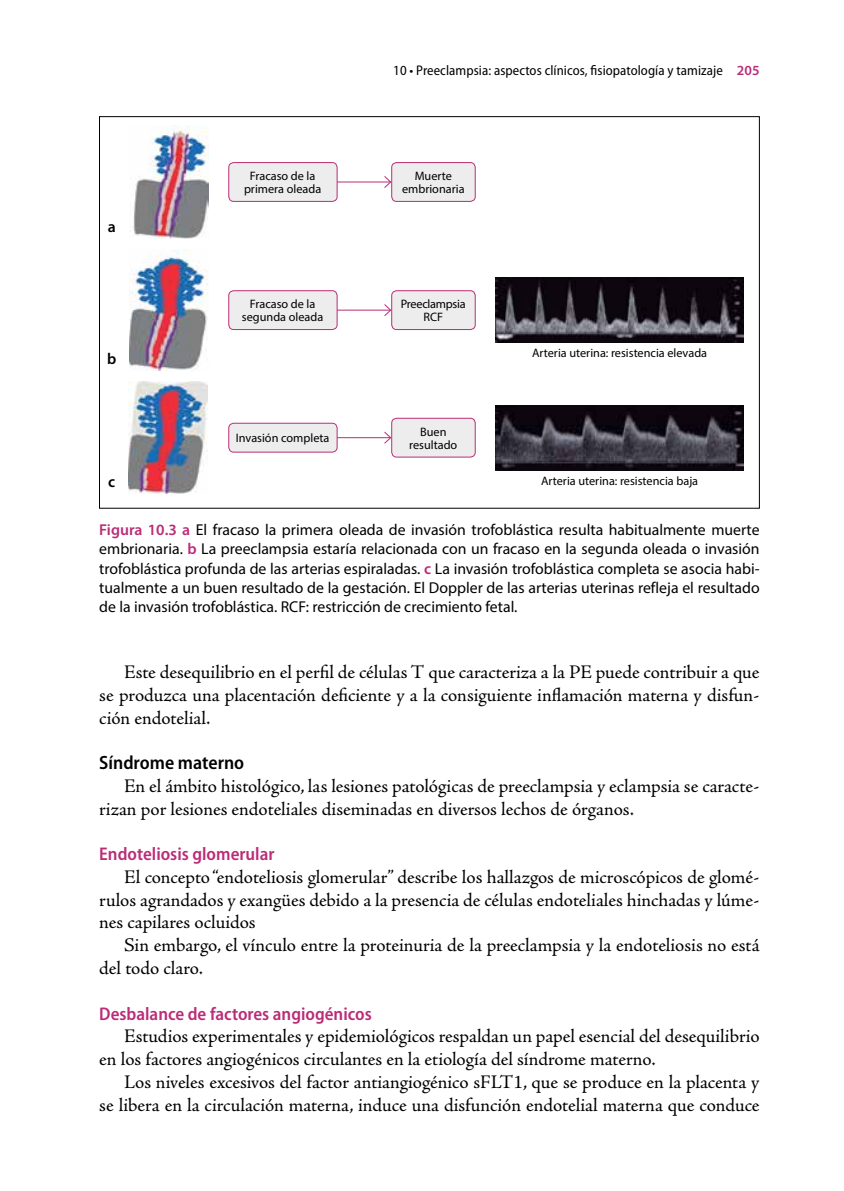
<style>
.page{position:relative;width:844px;height:1191px;background:#fff}
.page>*{position:absolute;margin:0;border:0;box-sizing:border-box;transform-origin:0 0}
.t1{font:19.25px/22.8px "Adobe Jenson Pro";color:#000}
.t2{font:600 semi-condensed 19.25px "Myriad Pro";color:#000}
.t3{font:600 semi-condensed 18.38px "Myriad Pro";color:#bb2c77}
.t4{font:15.75px/19.2px "Myriad Pro";color:#000;text-align:justify}
.t5{font:600 15.75px "Myriad Pro";color:#000}
.t6{font:semi-condensed 14px "Myriad Pro";letter-spacing:.005em;color:#000}
.t7{font:12.25px/13.1px "Myriad Pro";color:#000;text-align:center}
.t8{font:12.25px/13.1px "Myriad Pro";letter-spacing:-.02em;color:#000;text-align:center}
.s1{font-weight:600;font-stretch:normal;color:#bb2c77}
.s2{font-weight:600;color:#bb2c77}
</style>
<div class="page">
<img style="left:133px;top:125px;width:75px;height:113px">
<img style="left:130px;top:250px;width:78px;height:120px">
<img style="left:495px;top:278px;width:248px;height:64px">
<img style="left:129px;top:382px;width:78px;height:111px">
<img style="left:495px;top:405px;width:248px;height:65px">
<hr style="left:282px;top:181px;width:108px;height:1px;background:#bb2c77">
<svg style="left:383px;top:176px;width:8px;height:12px"></svg>
<div style="left:391px;top:163px;width:84px;height:38px;background:#ededee;border-radius:5px"></div>
<div style="left:391px;top:162px;width:84px;height:40px;border:1px solid #bb2c77;border-radius:5px"></div>
<hr style="left:282px;top:310px;width:108px;height:1px;background:#bb2c77">
<svg style="left:383px;top:304px;width:8px;height:12px"></svg>
<div style="left:391px;top:291px;width:84px;height:38px;background:#ededee;border-radius:5px"></div>
<div style="left:391px;top:290px;width:84px;height:40px;border:1px solid #bb2c77;border-radius:5px"></div>
<div style="left:229px;top:291px;width:108px;height:38px;background:#ededee;border-radius:5px"></div>
<div style="left:228px;top:290px;width:109px;height:40px;border:1px solid #bb2c77;border-radius:5px"></div>
<hr style="left:282px;top:437px;width:108px;height:1px;background:#bb2c77">
<svg style="left:383px;top:431px;width:8px;height:13px"></svg>
<div style="left:391px;top:418px;width:84px;height:39px;background:#ededee;border-radius:5px"></div>
<div style="left:391px;top:418px;width:84px;height:39px;border:1px solid #bb2c77;border-radius:5px"></div>
<div style="left:229px;top:423px;width:108px;height:29px;background:#ededee;border-radius:5px"></div>
<div style="left:228px;top:423px;width:109px;height:29px;border:1px solid #bb2c77;border-radius:5px"></div>
<div style="left:229px;top:163px;width:108px;height:38px;background:#ededee;border-radius:5px"></div>
<div style="left:228px;top:162px;width:109px;height:40px;border:1px solid #bb2c77;border-radius:5px"></div>
<p class="t5" style="left:108px;top:217px;width:10px">a</p>
<p class="t5" style="left:107px;top:349px;width:11px">b</p>
<p class="t7" style="left:244px;top:169px;width:79px">Fracaso de la primera oleada</p>
<p class="t7" style="left:242px;top:297px;width:83px">Fracaso de la segunda oleada</p>
<p class="t7" style="left:236px;top:431px;width:95px">Invasión completa</p>
<p class="t6" style="left:393px;top:63px;width:367px">10 • Preeclampsia: aspectos clínicos, fisiopatología y tamizaje <span class="s1">205</span></p>
<p class="t7" style="left:402px;top:169px;width:64px">Muerte embrionaria</p>
<p class="t8" style="left:401px;top:297px;width:66px">Preeclampsia<br>RCF</p>
<p class="t7" style="left:409px;top:425px;width:50px">Buen resultado</p>
<p class="t7" style="left:532px;top:346px;width:177px">Arteria uterina: resistencia elevada</p>
<p class="t5" style="left:108px;top:472px;width:9px">c</p>
<p class="t7" style="left:541px;top:474px;width:159px">Arteria uterina: resistencia baja</p>
<p class="t4" style="left:99px;top:520px;width:661px"><span class="s2">Figura 10.3 a</span> El fracaso la primera oleada de invasión trofoblástica resulta habitualmente muerte embrionaria. <span class="s2">b</span> La preeclampsia estaría relacionada con un fracaso en la segunda oleada o invasión trofoblástica profunda de las arterias espiraladas. <span class="s2">c</span> La invasión trofoblástica completa se asocia habi&shy;tualmente a un buen resultado de la gestación. El Doppler de las arterias uterinas refleja el resultado de la invasión trofoblástica. RCF: restricción de crecimiento fetal.</p>
<p class="t1" style="left:99px;top:661px;width:661px;text-align:justify;text-indent:25px">Este desequilibrio en el perfil de células T que caracteriza a la PE puede contribuir a que se produzca una placentación deficiente y a la consiguiente inflamación materna y disfun&shy;ción endotelial.</p>
<p class="t2" style="left:99px;top:752px;width:146px">Síndrome materno</p>
<p class="t1" style="left:99px;top:775px;width:661px;text-indent:25px">En el ámbito histológico, las lesiones patológicas de preeclampsia y eclampsia se caracte&shy;rizan por lesiones endoteliales diseminadas en diversos lechos de órganos.</p>
<p class="t3" style="left:99px;top:844px;width:177px">Endoteliosis glomerular</p>
<p class="t1" style="left:99px;top:866px;width:661px;text-align:justify;text-indent:25px">El concepto “endoteliosis glomerular” describe los hallazgos de microscópicos de glomé&shy;rulos agrandados y exangües debido a la presencia de células endoteliales hinchadas y lúme&shy;nes capilares ocluidos</p>
<p class="t1" style="left:99px;top:934px;width:661px;text-indent:25px">Sin embargo, el vínculo entre la proteinuria de la preeclampsia y la endoteliosis no está del todo claro.</p>
<p class="t3" style="left:99px;top:1003px;width:274px">Desbalance de factores angiogénicos</p>
<p class="t1" style="left:99px;top:1025px;width:661px;text-indent:25px">Estudios experimentales y epidemiológicos respaldan un papel esencial del desequilibrio en los factores angiogénicos circulantes en la etiología del síndrome materno.</p>
<p class="t1" style="left:99px;top:1070px;width:661px;text-align:right">Los niveles excesivos del factor antiangiogénico sFLT1, que se produce en la placenta y<br>se libera en la circulación materna, induce una disfunción endotelial materna que conduce</p>
</div>
